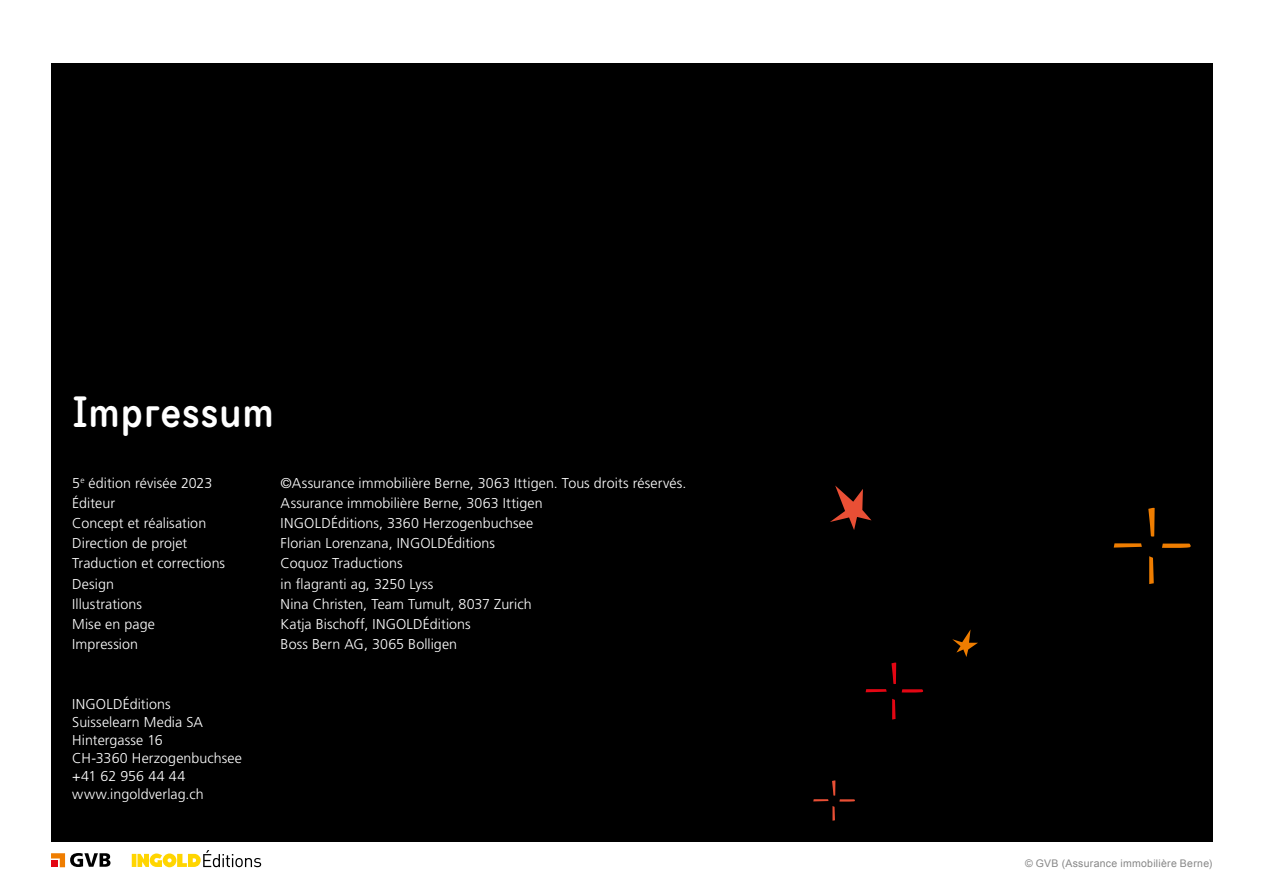
<style>
.page{position:relative;width:1263px;height:893px;background:#fff}
.page>*{position:absolute;margin:0;border:0;box-sizing:border-box;transform-origin:0 0}
.t1{font:500 45px "TT Milks";letter-spacing:.015em;color:#fff}
.t2{font:300 14.25px/18px "Frutiger LT Std";letter-spacing:.005em;color:#fff}
.t3{font:10.5px "Arial";letter-spacing:.025em;color:#878787}
</style>
<div class="page">
<div style="left:51px;top:64px;width:1161px;height:778px;background:#000"></div>
<svg style="left:902px;top:689px;width:22px;height:4px"></svg>
<svg style="left:892px;top:699px;width:3px;height:20px"></svg>
<svg style="left:866px;top:662px;width:30px;height:30px"></svg>
<svg style="left:1114px;top:543px;width:28px;height:5px"></svg>
<svg style="left:1162px;top:544px;width:29px;height:4px"></svg>
<svg style="left:1149px;top:556px;width:5px;height:28px"></svg>
<svg style="left:1148px;top:507px;width:7px;height:30px"></svg>
<svg style="left:813px;top:780px;width:42px;height:41px"></svg>
<svg style="left:952px;top:629px;width:26px;height:28px"></svg>
<svg style="left:830px;top:485px;width:41px;height:45px"></svg>
<svg style="left:51px;top:853px;width:59px;height:14px"></svg>
<svg style="left:132px;top:850px;width:129px;height:17px"></svg>
<h1 class="t1" style="left:72px;top:384px;width:203px">Impressum</h1>
<p class="t2" style="left:72px;top:474px;width:142px">5<sup>e</sup> édition révisée 2023</p>
<p class="t2" style="left:281px;top:474px;width:407px">©Assurance immobilière Berne, 3063 Ittigen. Tous droits réservés.</p>
<p class="t2" style="left:72px;top:494px;width:44px">Éditeur</p>
<p class="t2" style="left:281px;top:494px;width:263px">Assurance immobilière Berne, 3063 Ittigen</p>
<p class="t2" style="left:72px;top:514px;width:135px">Concept et réalisation</p>
<p class="t2" style="left:281px;top:514px;width:254px">INGOLDÉditions, 3360 Herzogenbuchsee</p>
<p class="t2" style="left:72px;top:534px;width:117px">Direction de projet</p>
<p class="t2" style="left:281px;top:534px;width:216px">Florian Lorenzana, INGOLDÉditions</p>
<p class="t2" style="left:72px;top:555px;width:154px">Traduction et corrections</p>
<p class="t2" style="left:281px;top:555px;width:124px">Coquoz Traductions</p>
<p class="t2" style="left:72px;top:575px;width:43px">Design</p>
<p class="t2" style="left:281px;top:575px;width:154px">in flagranti ag, 3250 Lyss</p>
<p class="t2" style="left:72px;top:595px;width:71px">Illustrations</p>
<p class="t2" style="left:281px;top:595px;width:252px">Nina Christen, Team Tumult, 8037 Zurich</p>
<p class="t2" style="left:72px;top:615px;width:84px">Mise en page</p>
<p class="t2" style="left:281px;top:615px;width:192px">Katja Bischoff, INGOLDÉditions</p>
<p class="t2" style="left:72px;top:635px;width:67px">Impression</p>
<p class="t2" style="left:281px;top:635px;width:178px">Boss Bern AG, 3065 Bolligen</p>
<p class="t2" style="left:72px;top:696px;width:171px">INGOLDÉditions<br>Suisselearn Media SA<br>Hintergasse 16<br>CH-3360 Herzogenbuchsee +41 62 956 44 44 www.ingoldverlag.ch</p>
<p class="t3" style="left:1025px;top:857px;width:189px">© GVB (Assurance immobilière Berne)</p>
</div>
